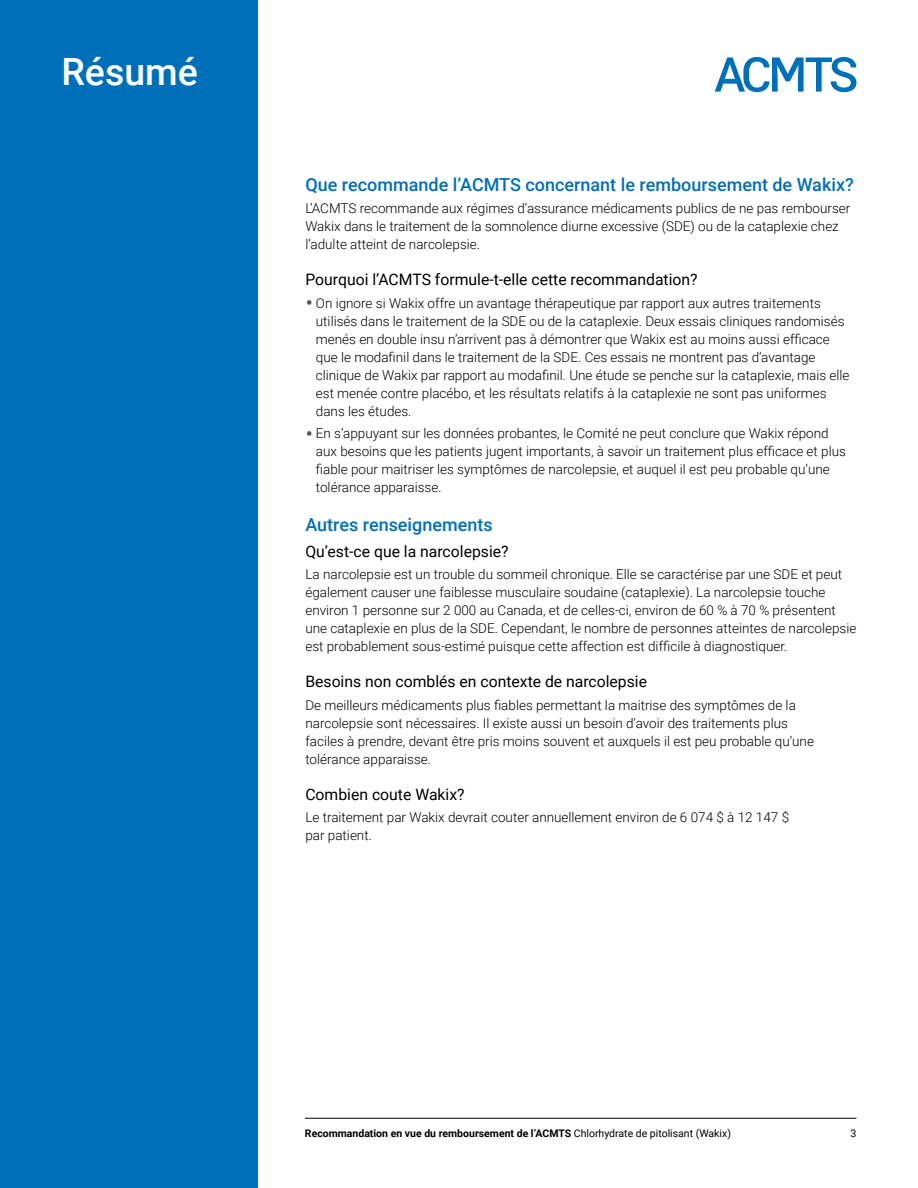
<style>
.page{position:relative;width:918px;height:1188px;background:#fff}
.page>*{position:absolute;margin:0;border:0;box-sizing:border-box;transform-origin:0 0}
.t1{font:500 37.5px "Roboto";color:#fff}
.t2{font:500 18px "Roboto";color:#006fb9}
.t3{font:15.75px "Roboto";color:#000}
.t4{font:300 13.5px/18px "Roboto";color:#000}
.t5{font:700 10.5px "Roboto";color:#000}
.t6{font:10.5px "Roboto";color:#000}
.s1{font-size:24px;color:#545454}
.s2{font-weight:400}
</style>
<div class="page">
<svg style="left:715px;top:57px;width:141px;height:35px"></svg>
<div style="left:0;top:0;width:257px;height:1188px;background:#006fb9"></div>
<hr style="left:305px;top:1118px;width:551px;height:1px;background:#000">
<h1 class="t1" style="left:62px;top:46px;width:138px">Résumé</h1>
<h2 class="t2" style="left:305px;top:171px;width:550px">Que recommande l’ACMTS concernant le remboursement de Wakix?</h2>
<p class="t4" style="left:305px;top:199px;width:546px">L’ACMTS recommande aux régimes d’assurance médicaments publics de ne pas rembourser<br>Wakix dans le traitement de la somnolence diurne excessive (SDE) ou de la cataplexie chez l’adulte atteint de narcolepsie.</p>
<p class="t3" style="left:305px;top:268px;width:394px">Pourquoi l’ACMTS formule-t-elle cette recommandation?</p>
<p class="t4" style="left:316px;top:293px;width:535px;text-indent:-10px"><span class="s1">•</span> On ignore si Wakix offre un avantage thérapeutique par rapport aux autres traitements utilisés dans le traitement de la SDE ou de la cataplexie. Deux essais cliniques randomisés menés en double insu n’arrivent pas à démontrer que Wakix est au moins aussi efficace que le modafinil dans le traitement de la SDE. Ces essais ne montrent pas d’avantage clinique de Wakix par rapport au modafinil. Une étude se penche sur la cataplexie, mais elle est menée contre placébo, et les résultats relatifs à la cataplexie ne sont pas uniformes dans les études.</p>
<p class="t4" style="left:316px;top:424px;width:532px;text-indent:-10px"><span class="s1">•</span> En s’appuyant sur les données probantes, le Comité ne peut conclure que Wakix répond aux besoins que les patients jugent importants, à savoir un traitement plus efficace et plus fiable pour maitriser les symptômes de narcolepsie, et auquel il est peu probable qu’une tolérance apparaisse.</p>
<h2 class="t2" style="left:305px;top:512px;width:189px">Autres renseignements</h2>
<p class="t3" style="left:305px;top:540px;width:205px">Qu’est-ce que la narcolepsie?</p>
<p class="t4" style="left:305px;top:565px;width:553px">La narcolepsie est un trouble du sommeil chronique. Elle se caractérise par une SDE et peut également causer une faiblesse musculaire soudaine (cataplexie). La narcolepsie touche environ 1 personne sur 2 000 au Canada, et de celles-ci, environ de 60 % à 70 % présentent une cataplexie en plus de la SDE. Cependant, le nombre de personnes atteintes de narcolepsie est probablement sous-estimé puisque cette affection est difficile à diagnostiquer.</p>
<p class="t3" style="left:305px;top:670px;width:343px">Besoins non comblés en contexte de narcolepsie</p>
<p class="t4" style="left:305px;top:695px;width:510px">De meilleurs médicaments plus fiables permettant la maitrise des symptômes de la narcolepsie sont nécessaires. Il existe aussi un besoin d’avoir des traitements plus faciles à prendre, devant être pris moins souvent et auxquels il est peu probable qu’une tolérance apparaisse.</p>
<p class="t3" style="left:305px;top:783px;width:161px">Combien coute Wakix?</p>
<p class="t4" style="left:305px;top:808px;width:485px">Le traitement par Wakix devrait couter annuellement environ de 6 074 $ à 12 147 $ par patient.</p>
<p class="t5" style="left:305px;top:1126px;width:428px">Recommandation en vue du remboursement de l’ACMTS <span class="s2">Chlorhydrate de pitolisant (Wakix)</span></p>
<p class="t6" style="left:851px;top:1126px;width:7px">3</p>
</div>
